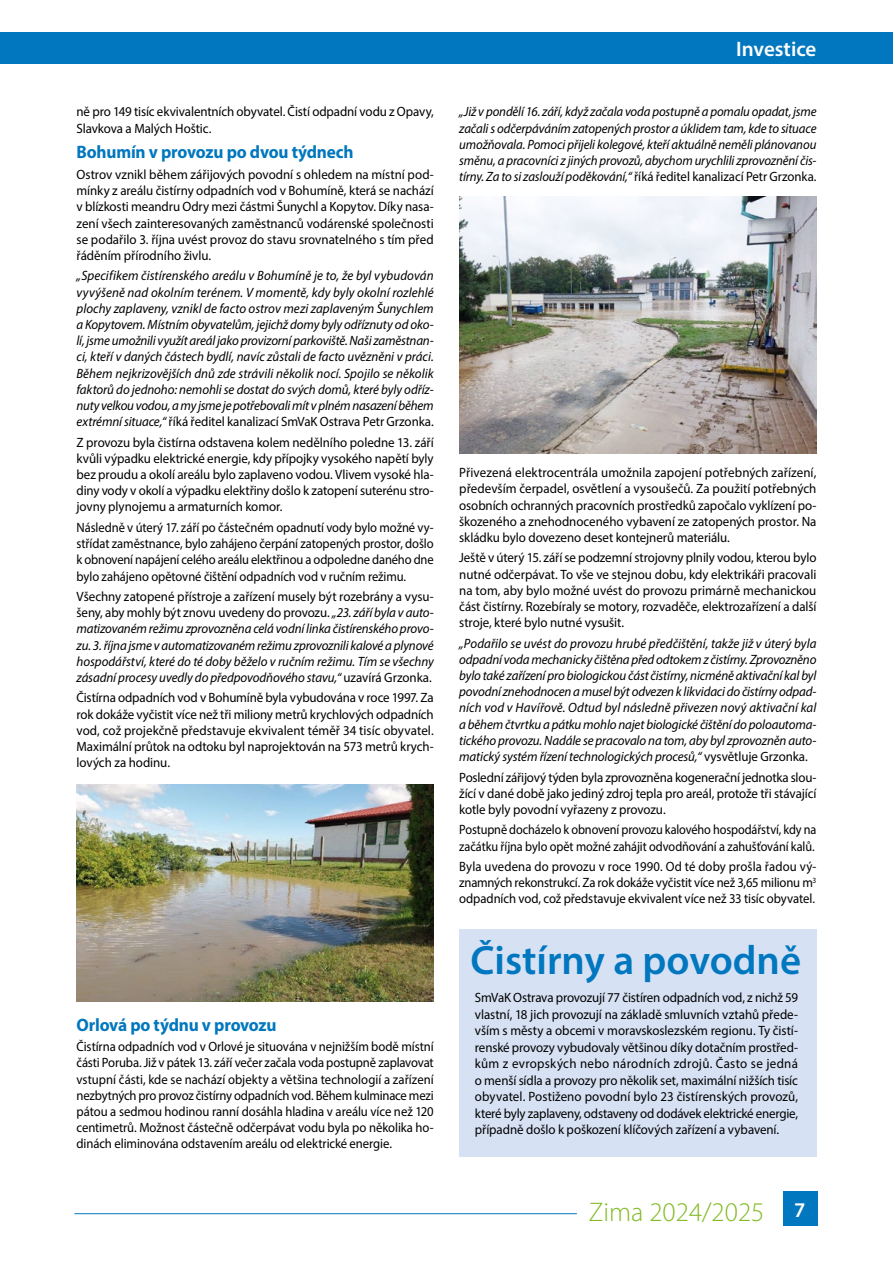
<style>
.page{position:relative;width:893px;height:1263px;background:#fff}
.page>*{position:absolute;margin:0;border:0;box-sizing:border-box;transform-origin:0 0}
.t1{font:600 40.95px "Myriad Pro";color:#0077be}
.t2{font:300 27px "Myriad Pro";color:#83bb26}
.t3{font:600 21px "Myriad Pro";color:#fff}
.t4{font:700 18px "Myriad Pro";letter-spacing:-.01em;color:#0077be;scale:.96 1}
.t5{font:13.5px/16.2px "Myriad Pro";letter-spacing:-.01em;color:#000;text-align:justify;scale:.96 1}
.t6{font:italic 13.5px/16.2px "Myriad Pro";letter-spacing:-.01em;color:#000;text-align:justify;scale:.96 1}
.t7{font:13.5px/16.2px "Myriad Pro";letter-spacing:-.01em;color:#000;text-align:justify;scale:.94 1}
.t8{font:italic 13.5px/16.2px "Myriad Pro";letter-spacing:-.01em;color:#000;text-align:justify;scale:.95 1}
.t9{font:13.5px/16.2px "Myriad Pro";letter-spacing:-.01em;color:#000;text-align:justify;scale:.93 1}
.t10{font:13.5px/16.2px "Myriad Pro";letter-spacing:-.01em;color:#000;scale:.91 1}
.s1{font-style:normal}
.s2{font-weight:600;font-size:21px;color:#fff}
</style>
<div class="page">
<div style="left:783px;top:1191px;width:34px;height:35px;background:#0077be"></div>
<div style="left:0;top:32px;width:893px;height:32px;background:#0077be"></div>
<hr style="left:74px;top:1213px;width:503px;height:1px;background:#0077be">
<div style="left:459px;top:929px;width:357px;height:228px;background:#d7e1f4"></div>
<img style="left:77px;top:784px;width:357px;height:217px">
<img style="left:459px;top:197px;width:357px;height:257px">
<p class="t5" style="left:77px;top:104px;width:374px">ně pro 149 tisíc ekvivalentních obyvatel. Čistí odpadní vodu z Opavy,<br>Slavkova a Malých Hoštic.</p>
<h3 class="t4" style="left:77px;top:141px;width:290px">Bohumín v provozu po dvou týdnech</h3>
<p class="t5" style="left:77px;top:166px;width:374px">Ostrov vznikl během zářijových povodní s ohledem na místní pod&shy;mínky z areálu čistírny odpadních vod v Bohumíně, která se nachází v blízkosti meandru Odry mezi částmi Šunychl a Kopytov. Díky nasa&shy;zení všech zainteresovaných zaměstnanců vodárenské společnosti se podařilo 3. října uvést provoz do stavu srovnatelného s tím před řáděním přírodního živlu.</p>
<p class="t6" style="left:77px;top:268px;width:374px">„Specifikem čistírenského areálu v Bohumíně je to, že byl vybudován vyvýšeně nad okolním terénem. V momentě, kdy byly okolní rozlehlé plochy zaplaveny, vznikl de facto ostrov mezi zaplaveným Šunychlem a Kopytovem. Místním obyvatelům, jejichž domy byly odříznuty od oko&shy;lí, jsme umožnili využít areál jako provizorní parkoviště. Naši zaměstnan&shy;ci, kteří v daných částech bydlí, navíc zůstali de facto uvězněni v práci.<br>Během nejkrizovějších dnů zde strávili několik nocí. Spojilo se několik faktorů do jednoho: nemohli se dostat do svých domů, které byly odříz&shy;nuty velkou vodou, a my jsme je potřebovali mít v plném nasazení během extrémní situace,“ <span class="s1">říká ředitel kanalizací SmVaK Ostrava Petr Grzonka.</span></p>
<p class="t5" style="left:77px;top:434px;width:374px">Z provozu byla čistírna odstavena kolem nedělního poledne 13. září kvůli výpadku elektrické energie, kdy přípojky vysokého napětí byly bez proudu a okolí areálu bylo zaplaveno vodou. Vlivem vysoké hla&shy;diny vody v okolí a výpadku elektřiny došlo k zatopení suterénu stro&shy;jovny plynojemu a armaturních komor.</p>
<p class="t9" style="left:77px;top:519px;width:386px">Následně v úterý 17. září po částečném opadnutí vody bylo možné vy&shy;střídat zaměstnance, bylo zahájeno čerpání zatopených prostor, došlo k obnovení napájení celého areálu elektřinou a odpoledne daného dne bylo zahájeno opětovné čištění odpadních vod v ručním režimu.</p>
<p class="t6" style="left:77px;top:588px;width:374px"><span class="s1">Všechny zatopené přístroje a zařízení musely být rozebrány a vysu&shy;šeny, aby mohly být znovu uvedeny do provozu.</span> „23. září byla v auto&shy;matizovaném režimu zprovozněna celá vodní linka čistírenského provo&shy;zu. 3. října jsme v automatizovaném režimu zprovoznili kalové a plynové hospodářství, které do té doby běželo v ručním režimu. Tím se všechny zásadní procesy uvedly do předpovodňového stavu,“ <span class="s1">uzavírá Grzonka.</span></p>
<p class="t5" style="left:77px;top:690px;width:374px">Čistírna odpadních vod v Bohumíně byla vybudována v roce 1997. Za rok dokáže vyčistit více než tři miliony metrů krychlových odpadních vod, což projekčně představuje ekvivalent téměř 34 tisíc obyvatel.<br>Maximální průtok na odtoku byl naprojektován na 573 metrů krych&shy;lových za hodinu.</p>
<h3 class="t4" style="left:77px;top:1013px;width:210px">Orlová po týdnu v provozu</h3>
<p class="t7" style="left:77px;top:1038px;width:382px">Čistírna odpadních vod v Orlové je situována v nejnižším bodě místní části Poruba. Již v pátek 13. září večer začala voda postupně zaplavovat vstupní části, kde se nachází objekty a většina technologií a zařízení nezbytných pro provoz čistírny odpadních vod. Během kulminace mezi pátou a sedmou hodinou ranní dosáhla hladina v areálu více než 120 centimetrů. Možnost částečně odčerpávat vodu byla po několika ho&shy;dinách eliminována odstavením areálu od elektrické energie.</p>
<h3 class="t3" style="left:736px;top:35px;width:82px">Investice</h3>
<p class="t8" style="left:459px;top:104px;width:378px">„Již v pondělí 16. září, když začala voda postupně a pomalu opadat, jsme začali s odčerpáváním zatopených prostor a úklidem tam, kde to situace umožňovala. Pomoci přijeli kolegové, kteří aktuálně neměli plánovanou směnu, a pracovníci z jiných provozů, abychom urychlili zprovoznění čis&shy;tírny. Za to si zaslouží poděkování,“ <span class="s1">říká ředitel kanalizací Petr Grzonka.</span></p>
<p class="t5" style="left:459px;top:464px;width:374px">Přivezená elektrocentrála umožnila zapojení potřebných zařízení, především čerpadel, osvětlení a vysoušečů. Za použití potřebných osobních ochranných pracovních prostředků započalo vyklízení po&shy;škozeného a znehodnoceného vybavení ze zatopených prostor. Na skládku bylo dovezeno deset kontejnerů materiálu.</p>
<p class="t5" style="left:459px;top:549px;width:374px">Ještě v úterý 15. září se podzemní strojovny plnily vodou, kterou bylo nutné odčerpávat. To vše ve stejnou dobu, kdy elektrikáři pracovali na tom, aby bylo možné uvést do provozu primárně mechanickou část čistírny. Rozebíraly se motory, rozvaděče, elektrozařízení a další stroje, které bylo nutné vysušit.</p>
<p class="t6" style="left:459px;top:635px;width:374px">„Podařilo se uvést do provozu hrubé předčištění, takže již v úterý byla odpadní voda mechanicky čištěna před odtokem z čistírny. Zprovozněno bylo také zařízení pro biologickou část čistírny, nicméně aktivační kal byl povodní znehodnocen a musel být odvezen k likvidaci do čistírny odpad&shy;ních vod v Havířově. Odtud byl následně přivezen nový aktivační kal a během čtvrtku a pátku mohlo najet biologické čištění do poloautoma&shy;tického provozu. Nadále se pracovalo na tom, aby byl zprovozněn auto&shy;matický systém řízení technologických procesů,“ <span class="s1">vysvětluje Grzonka.</span></p>
<p class="t5" style="left:459px;top:769px;width:374px">Poslední zářijový týden byla zprovozněna kogenerační jednotka slou&shy;žící v dané době jako jediný zdroj tepla pro areál, protože tři stávající kotle byly povodní vyřazeny z provozu.</p>
<p class="t10" style="left:459px;top:821px;width:394px">Postupně docházelo k obnovení provozu kalového hospodářství, kdy na začátku října bylo opět možné zahájit odvodňování a zahušťování kalů.</p>
<p class="t7" style="left:459px;top:858px;width:381px">Byla uvedena do provozu v roce 1990. Od té doby prošla řadou vý&shy;znamných rekonstrukcí. Za rok dokáže vyčistit více než 3,65 milionu m<sup>3 </sup>odpadních vod, což představuje ekvivalent více než 33 tisíc obyvatel.</p>
<h1 class="t1" style="left:471px;top:935px;width:332px">Čistírny a povodně</h1>
<p class="t5" style="left:475px;top:989px;width:338px">SmVaK Ostrava provozují 77 čistíren odpadních vod, z nichž 59 vlastní, 18 jich provozují na základě smluvních vztahů přede&shy;vším s městy a obcemi v moravskoslezském regionu. Ty čistí&shy;renské provozy vybudovaly většinou díky dotačním prostřed&shy;kům z evropských nebo národních zdrojů. Často se jedná o menší sídla a provozy pro několik set, maximální nižších tisíc obyvatel. Postiženo povodní bylo 23 čistírenských provozů, které byly zaplaveny, odstaveny od dodávek elektrické energie, případně došlo k poškození klíčových zařízení a vybavení.</p>
<h2 class="t2" style="left:589px;top:1195px;width:218px">Zima 2024/2025 <span class="s2">7</span></h2>
</div>
